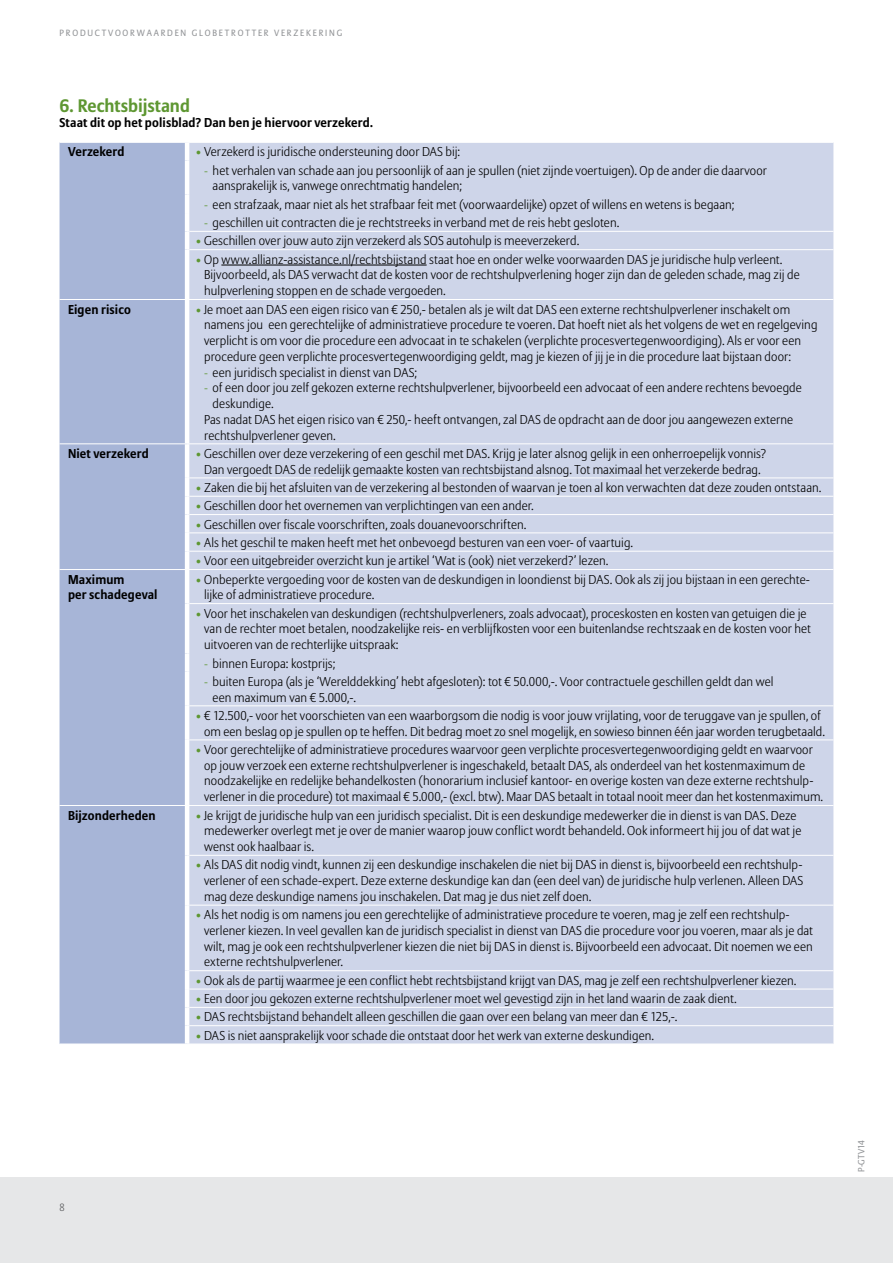
<style>
.page{position:relative;width:893px;height:1263px;background:#fff}
.page>*{position:absolute;margin:0;border:0;box-sizing:border-box;transform-origin:0 0}
.t1{font:700 18px "Allianz Sans";color:#5e9732}
.t2{font:300 12.75px/15.8px "Allianz Sans";letter-spacing:.005em;color:#000}
.t3{font:700 12.75px/15.8px "Allianz Sans";letter-spacing:.01em;color:#000}
.t4{font:300 10.5px "Allianz Sans";color:#58595b}
.t5{font:9px "Allianz Sans";letter-spacing:.2em;color:#939598}
.s1{font-size:12px;color:#5e9732}
</style>
<div class="page">
<div style="left:0;top:1178px;width:893px;height:85px;background:#e6e7e8"></div>
<div style="left:60px;top:143px;width:125px;height:901px;background:#a7b5d7"></div>
<div style="left:189px;top:143px;width:644px;height:901px;background:#ced5e9"></div>
<hr style="left:189px;top:249px;width:644px;height:1px;background:#fff">
<hr style="left:60px;top:299px;width:127px;height:1px;background:#fff">
<hr style="left:187px;top:299px;width:646px;height:1px;background:#fff">
<hr style="left:60px;top:443px;width:127px;height:1px;background:#fff">
<hr style="left:187px;top:443px;width:646px;height:1px;background:#fff">
<hr style="left:189px;top:477px;width:644px;height:1px;background:#fff">
<hr style="left:189px;top:496px;width:644px;height:1px;background:#fff">
<hr style="left:189px;top:514px;width:644px;height:1px;background:#fff">
<hr style="left:189px;top:532px;width:644px;height:1px;background:#fff">
<hr style="left:189px;top:551px;width:644px;height:1px;background:#fff">
<hr style="left:60px;top:569px;width:127px;height:1px;background:#fff">
<hr style="left:187px;top:569px;width:646px;height:1px;background:#fff">
<hr style="left:189px;top:603px;width:644px;height:1px;background:#fff">
<hr style="left:189px;top:705px;width:644px;height:1px;background:#fff">
<hr style="left:189px;top:739px;width:644px;height:1px;background:#fff">
<hr style="left:60px;top:805px;width:127px;height:1px;background:#fff">
<hr style="left:187px;top:805px;width:646px;height:1px;background:#fff">
<hr style="left:189px;top:970px;width:644px;height:1px;background:#fff">
<hr style="left:189px;top:989px;width:644px;height:1px;background:#fff">
<hr style="left:189px;top:1007px;width:644px;height:1px;background:#fff">
<hr style="left:189px;top:1025px;width:644px;height:1px;background:#fff">
<hr style="left:189px;top:231px;width:644px;height:1px;background:#fff">
<hr style="left:189px;top:855px;width:644px;height:1px;background:#fff">
<hr style="left:189px;top:905px;width:644px;height:1px;background:#fff">
<hr style="left:221px;top:265px;width:206px;height:1px;background:#000">
<p class="t5" style="left:60px;top:27px;width:167px">PRODUCTVOORWAARDEN GLOBETROTTER</p>
<p class="t5" style="left:274px;top:27px;width:7px">VER</p>
<p class="t5" style="left:293px;top:27px;width:43px">ZEKER ING</p>
<h1 class="t1" style="left:60px;top:94px;width:132px">6. Rechtsbijstand</h1>
<p class="t3" style="left:60px;top:115px;width:315px">Staat dit op het polisblad? Dan ben je hiervoor verzekerd.</p>
<p class="t3" style="left:68px;top:144px;width:58px">Verzekerd</p>
<p class="t2" style="left:196px;top:144px;width:266px"><span class="s1">•</span> Verzekerd is juridische ondersteuning door DAS bij:</p>
<p class="t2" style="left:213px;top:162px;width:556px;text-indent:-9px"><span class="s1">-</span> het verhalen van schade aan jou persoonlijk of aan je spullen (niet zijnde voertuigen). Op de ander die daarvoor aansprakelijk is, vanwege onrechtmatig handelen;</p>
<p class="t2" style="left:204px;top:196px;width:532px"><span class="s1">-</span> een strafzaak, maar niet als het strafbaar feit met (voorwaardelijke) opzet of willens en wetens is begaan;</p>
<p class="t2" style="left:204px;top:215px;width:417px"><span class="s1">-</span> geschillen uit contracten die je rechtstreeks in verband met de reis hebt gesloten.</p>
<p class="t2" style="left:196px;top:233px;width:385px"><span class="s1">•</span> Geschillen over jouw auto zijn verzekerd als SOS autohulp is meeverzekerd.</p>
<p class="t2" style="left:204px;top:251px;width:597px;text-indent:-9px"><span class="s1">•</span> Op www.allianz-assistance.nl/rechtsbijstand staat hoe en onder welke voorwaarden DAS je juridische hulp verleent.<br>Bijvoorbeeld, als DAS verwacht dat de kosten voor de rechtshulpverlening hoger zijn dan de geleden schade, mag zij de hulpverlening stoppen en de schade vergoeden.</p>
<p class="t3" style="left:68px;top:301px;width:64px">Eigen risico</p>
<p class="t2" style="left:204px;top:301px;width:615px;text-indent:-9px"><span class="s1">•</span> Je moet aan DAS een eigen risico van € 250,- betalen als je wilt dat DAS een externe rechtshulpverlener inschakelt om namens jou een gerechtelijke of administratieve procedure te voeren. Dat hoeft niet als het volgens de wet en regelgeving verplicht is om voor die procedure een advocaat in te schakelen (verplichte procesvertegenwoordiging). Als er voor een procedure geen verplichte procesvertegenwoordiging geldt, mag je kiezen of jij je in die procedure laat bijstaan door:</p>
<p class="t2" style="left:204px;top:364px;width:214px"><span class="s1">-</span> een juridisch specialist in dienst van DAS;</p>
<p class="t2" style="left:204px;top:380px;width:599px"><span class="s1">-</span> of een door jou zelf gekozen externe rechtshulpverlener, bijvoorbeeld een advocaat of een andere rechtens bevoegde</p>
<p class="t2" style="left:213px;top:396px;width:62px">deskundige.</p>
<p class="t2" style="left:204px;top:411px;width:591px">Pas nadat DAS het eigen risico van € 250,- heeft ontvangen, zal DAS de opdracht aan de door jou aangewezen externe</p>
<p class="t2" style="left:204px;top:427px;width:133px">rechtshulpverlener geven.</p>
<p class="t3" style="left:68px;top:445px;width:82px">Niet verzekerd</p>
<p class="t2" style="left:196px;top:445px;width:572px;text-align:center"><span class="s1">•</span> Geschillen over deze verzekering of een geschil met DAS. Krijg je later alsnog gelijk in een onherroepelijk vonnis?<br>Dan vergoedt DAS de redelijk gemaakte kosten van rechtsbijstand alsnog. Tot maximaal het verzekerde bedrag.</p>
<p class="t2" style="left:196px;top:479px;width:627px"><span class="s1">•</span> Zaken die bij het afsluiten van de verzekering al bestonden of waarvan je toen al kon verwachten dat deze zouden ontstaan.</p>
<p class="t2" style="left:196px;top:498px;width:340px"><span class="s1">•</span> Geschillen door het overnemen van verplichtingen van een ander.</p>
<p class="t2" style="left:196px;top:516px;width:332px"><span class="s1">•</span> Geschillen over fiscale voorschriften, zoals douanevoorschriften.</p>
<p class="t2" style="left:196px;top:534px;width:439px"><span class="s1">•</span> Als het geschil te maken heeft met het onbevoegd besturen van een voer- of vaartuig.</p>
<p class="t2" style="left:196px;top:553px;width:414px"><span class="s1">•</span> Voor een uitgebreider overzicht kun je artikel ‘Wat is (ook) niet verzekerd?’ lezen.</p>
<p class="t3" style="left:68px;top:571px;width:91px">Maximum<br>per schadegeval</p>
<p class="t2" style="left:204px;top:571px;width:607px;text-indent:-9px"><span class="s1">•</span> Onbeperkte vergoeding voor de kosten van de deskundigen in loondienst bij DAS. Ook als zij jou bijstaan in een gerechte&shy;lijke of administratieve procedure.</p>
<p class="t2" style="left:204px;top:605px;width:608px;text-indent:-9px"><span class="s1">•</span> Voor het inschakelen van deskundigen (rechtshulpverleners, zoals advocaat), proceskosten en kosten van getuigen die je van de rechter moet betalen, noodzakelijke reis- en verblijfkosten voor een buitenlandse rechtszaak en de kosten voor het uitvoeren van de rechterlijke uitspraak:</p>
<p class="t2" style="left:204px;top:655px;width:133px"><span class="s1">-</span> binnen Europa: kostprijs;</p>
<p class="t2" style="left:213px;top:673px;width:562px;text-indent:-9px"><span class="s1">-</span> buiten Europa (als je ‘Werelddekking’ hebt afgesloten): tot € 50.000,-. Voor contractuele geschillen geldt dan wel een maximum van € 5.000,-.</p>
<p class="t2" style="left:204px;top:707px;width:622px;text-indent:-9px"><span class="s1">•</span> € 12.500,- voor het voorschieten van een waarborgsom die nodig is voor jouw vrijlating, voor de teruggave van je spullen, of om een beslag op je spullen op te heffen. Dit bedrag moet zo snel mogelijk, en sowieso binnen één jaar worden terugbetaald.</p>
<p class="t2" style="left:204px;top:741px;width:621px;text-indent:-9px"><span class="s1">•</span> Voor gerechtelijke of administratieve procedures waarvoor geen verplichte procesvertegenwoordiging geldt en waarvoor op jouw verzoek een externe rechtshulpverlener is ingeschakeld, betaalt DAS, als onderdeel van het kostenmaximum de noodzakelijke en redelijke behandelkosten (honorarium inclusief kantoor- en overige kosten van deze externe rechtshulp&shy;verlener in die procedure) tot maximaal € 5.000,- (excl. btw). Maar DAS betaalt in totaal nooit meer dan het kostenmaximum.</p>
<p class="t3" style="left:68px;top:807px;width:89px">Bijzonderheden</p>
<p class="t2" style="left:204px;top:807px;width:599px;text-indent:-9px"><span class="s1">•</span> Je krijgt de juridische hulp van een juridisch specialist. Dit is een deskundige medewerker die in dienst is van DAS. Deze medewerker overlegt met je over de manier waarop jouw conflict wordt behandeld. Ook informeert hij jou of dat wat je wenst ook haalbaar is.</p>
<p class="t2" style="left:204px;top:857px;width:601px;text-indent:-9px"><span class="s1">•</span> Als DAS dit nodig vindt, kunnen zij een deskundige inschakelen die niet bij DAS in dienst is, bijvoorbeeld een rechtshulp&shy;verlener of een schade-expert. Deze externe deskundige kan dan (een deel van) de juridische hulp verlenen. Alleen DAS mag deze deskundige namens jou inschakelen. Dat mag je dus niet zelf doen.</p>
<p class="t2" style="left:204px;top:907px;width:610px;text-indent:-9px"><span class="s1">•</span> Als het nodig is om namens jou een gerechtelijke of administratieve procedure te voeren, mag je zelf een rechtshulp&shy;verlener kiezen. In veel gevallen kan de juridisch specialist in dienst van DAS die procedure voor jou voeren, maar als je dat wilt, mag je ook een rechtshulpverlener kiezen die niet bij DAS in dienst is. Bijvoorbeeld een advocaat. Dit noemen we een externe rechtshulpverlener.</p>
<p class="t2" style="left:196px;top:972px;width:602px"><span class="s1">•</span> Ook als de partij waarmee je een conflict hebt rechtsbijstand krijgt van DAS, mag je zelf een rechtshulpverlener kiezen.</p>
<p class="t2" style="left:196px;top:990px;width:543px"><span class="s1">•</span> Een door jou gekozen externe rechtshulpverlener moet wel gevestigd zijn in het land waarin de zaak dient.</p>
<p class="t2" style="left:196px;top:1009px;width:483px"><span class="s1">•</span> DAS rechtsbijstand behandelt alleen geschillen die gaan over een belang van meer dan € 125,-.</p>
<p class="t2" style="left:196px;top:1027px;width:460px"><span class="s1">•</span> DAS is niet aansprakelijk voor schade die ontstaat door het werk van externe deskundigen.</p>
<p class="t4" style="left:60px;top:1201px;width:7px">8</p>
<p class="t5" style="left:856px;top:1172px;width:34px;rotate:-90deg">P-GTV14</p>
</div>
